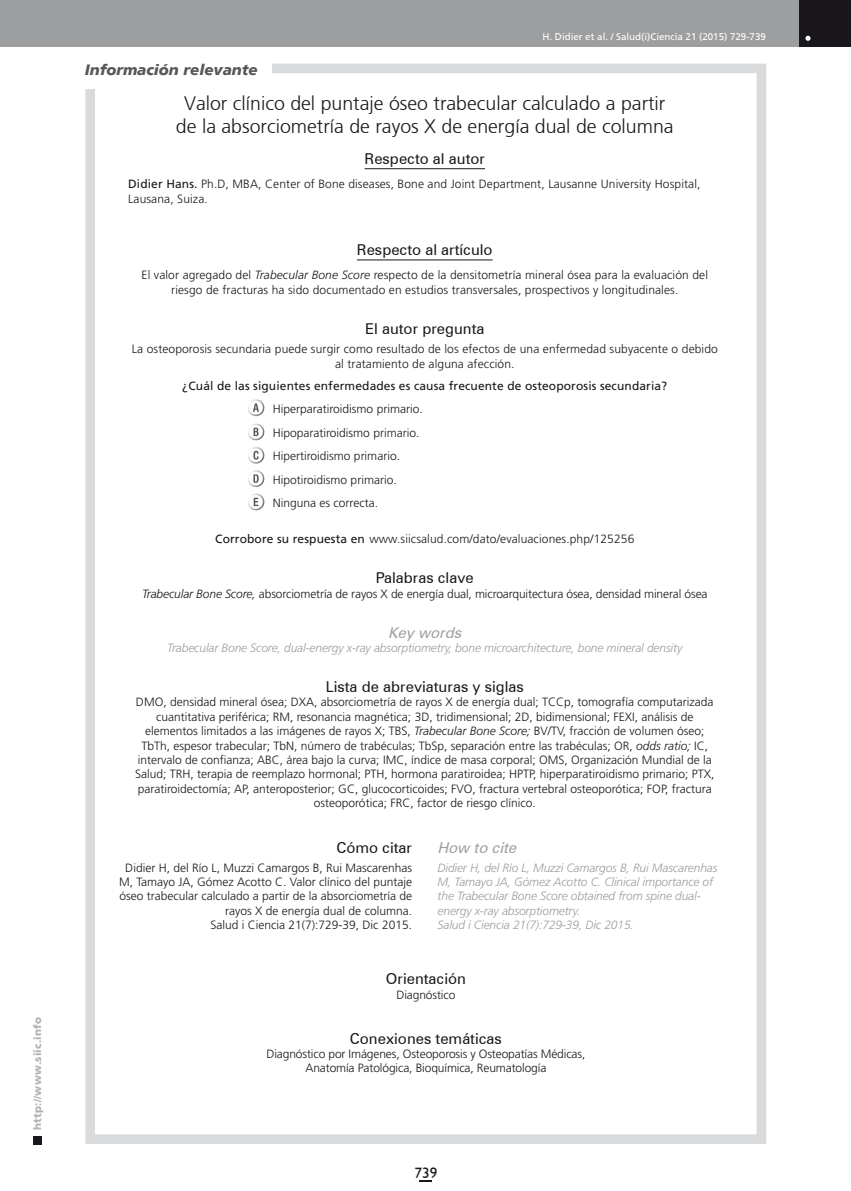
<style>
.page{position:relative;width:851px;height:1191px;background:#fff}
.page>*{position:absolute;margin:0;border:0;box-sizing:border-box;transform-origin:0 0}
.t1{font:300 19.5px/22.5px "Frutiger";color:#1a171c;text-align:center}
.t2{font:15px "Zurich BT";color:#1a171c}
.t3{font:italic 900 15px "Frutiger";color:#58585a}
.t4{font:italic 15px "Zurich BT";color:#9d9ea0}
.t5{font:15px "Humanist 521 BT";color:#1a171c}
.t6{font:300 12px/14.4px "Frutiger LT Std";color:#1a171c;text-align:center}
.t7{font:italic 300 12px/14.4px "Frutiger LT Std";letter-spacing:-.01em;color:#9d9ea0}
.t8{font:12px "Frutiger LT Std";letter-spacing:.01em;color:#1a171c}
.t9{font:900 10.5px "Frutiger";letter-spacing:.015em;color:#b1b3b4}
.t10{font:9.75px "Frutiger";color:#fff}
.s1{font-weight:400}
.s2{font-style:italic}
.s3{font-family:"Frutiger";font-weight:400}
</style>
<div class="page">
<div style="left:33px;top:1135px;width:9px;height:9px;background:#1a171c"></div>
<div style="left:0;top:0;width:850px;height:47px;background:#9d9ea0"></div>
<div style="left:799px;top:0;width:51px;height:47px;background:#1a171c"></div>
<svg style="left:805px;top:36px;width:5px;height:5px"></svg>
<svg style="left:419px;top:1180px;width:13px;height:1px"></svg>
<div style="left:85px;top:64px;width:681px;height:1080px;border:10px solid #d9dadb"></div>
<svg style="left:248px;top:399px;width:17px;height:112px"></svg>
<div style="left:85px;top:63px;width:187px;height:26px;background:#fff"></div>
<hr style="left:364px;top:168px;width:121px;height:1px;background:#1a171c">
<hr style="left:357px;top:259px;width:135px;height:1px;background:#1a171c">
<p class="t9" style="left:31px;top:1129px;width:114px;rotate:-90deg">http://www.siic.info</p>
<p class="t3" style="left:85px;top:61px;width:174px">Información relevante</p>
<p class="t10" style="left:542px;top:31px;width:225px">H. Didier et al. / Salud(i)Ciencia 21 (2015) 729-739</p>
<h1 class="t1" style="left:176px;top:92px;width:499px">Valor clínico del puntaje óseo trabecular calculado a partir de la absorciometría de rayos X de energía dual de columna</h1>
<p class="t2" style="left:364px;top:150px;width:122px">Respecto al autor</p>
<p class="t6" style="left:128px;top:176px;width:573px;line-height:15px;text-align:left"><span class="s1">Didier Hans.</span> Ph.D, MBA, Center of Bone diseases, Bone and Joint Department, Lausanne University Hospital,<br>Lausana, Suiza.</p>
<p class="t2" style="left:357px;top:241px;width:137px">Respecto al artículo</p>
<p class="t6" style="left:141px;top:267px;width:568px;line-height:15px">El valor agregado del <span class="s2">Trabecular Bone Score</span> respecto de la densitometría mineral ósea para la evaluación del riesgo de fracturas ha sido documentado en estudios transversales, prospectivos y longitudinales.</p>
<p class="t2" style="left:365px;top:319px;width:121px">El autor pregunta</p>
<p class="t6" style="left:132px;top:342px;width:587px;line-height:15px">La osteoporosis secundaria puede surgir como resultado de los efectos de una enfermedad subyacente o debido al tratamiento de alguna afección.</p>
<p class="t8" style="left:182px;top:378px;width:486px">¿Cuál de las siguientes enfermedades es causa frecuente de osteoporosis secundaria?</p>
<p class="t6" style="left:273px;top:397px;width:151px;line-height:23.5px;text-align:left">Hiperparatiroidismo primario.<br>Hipoparatiroidismo primario.<br>Hipertiroidismo primario.<br>Hipotiroidismo primario.<br>Ninguna es correcta.</p>
<p class="t6" style="left:215px;top:532px;width:420px"><span class="s3">Corrobore su respuesta en</span> www.siicsalud.com/dato/evaluaciones.php/125256</p>
<p class="t2" style="left:376px;top:569px;width:99px">Palabras clave</p>
<p class="t6" style="left:142px;top:586px;width:567px"><span class="s2">Trabecular Bone Score,</span> absorciometría de rayos X de energía dual, microarquitectura ósea, densidad mineral ósea</p>
<p class="t4" style="left:388px;top:623px;width:79px">Key words</p>
<p class="t7" style="left:167px;top:641px;width:516px">Trabecular Bone Score, dual-energy x-ray absorptiometry, bone microarchitecture, bone mineral density</p>
<p class="t2" style="left:325px;top:677px;width:200px">Lista de abreviaturas y siglas</p>
<p class="t6" style="left:135px;top:695px;width:580px">DMO, densidad mineral ósea; DXA, absorciometría de rayos X de energía dual; TCCp, tomografía computarizada cuantitativa periférica; RM, resonancia magnética; 3D, tridimensional; 2D, bidimensional; FEXI, análisis de elementos limitados a las imágenes de rayos X; TBS, <span class="s2">Trabecular Bone Score;</span> BV/TV, fracción de volumen óseo; TbTh, espesor trabecular; TbN, número de trabéculas; TbSp, separación entre las trabéculas; OR, <span class="s2">odds ratio;</span> IC, intervalo de confianza; ABC, área bajo la curva; IMC, índice de masa corporal; OMS, Organización Mundial de la Salud; TRH, terapia de reemplazo hormonal; PTH, hormona paratiroidea; HPTP, hiperparatiroidismo primario; PTX, paratiroidectomía; AP, anteroposterior; GC, glucocorticoides; FVO, fractura vertebral osteoporótica; FOP, fractura osteoporótica; FRC, factor de riesgo clínico.</p>
<p class="t2" style="left:336px;top:838px;width:77px">Cómo citar</p>
<p class="t6" style="left:119px;top:860px;width:294px;text-align:right">Didier H, del Río L, Muzzi Camargos B, Rui Mascarenhas M, Tamayo JA, Gómez Acotto C. Valor clínico del puntaje óseo trabecular calculado a partir de la absorciometría de rayos X de energía dual de columna.<br>Salud i Ciencia 21(7):729-39, Dic 2015.</p>
<p class="t4" style="left:437px;top:838px;width:84px">How to cite</p>
<p class="t7" style="left:437px;top:860px;width:281px">Didier H, del Río L, Muzzi Camargos B, Rui Mascarenhas M, Tamayo JA, Gómez Acotto C. Clinical importance of the Trabecular Bone Score obtained from spine dual&shy;energy x-ray absorptiometry.<br>Salud i Ciencia 21(7):729-39, Dic 2015.</p>
<p class="t2" style="left:386px;top:969px;width:82px">Orientación</p>
<p class="t6" style="left:396px;top:987px;width:60px">Diagnóstico</p>
<p class="t2" style="left:350px;top:1029px;width:153px">Conexiones temáticas</p>
<p class="t6" style="left:266px;top:1046px;width:320px">Diagnóstico por Imágenes, Osteoporosis y Osteopatías Médicas,<br>Anatomía Patológica, Bioquímica, Reumatología</p>
<p class="t5" style="left:414px;top:1163px;width:24px">739</p>
</div>
